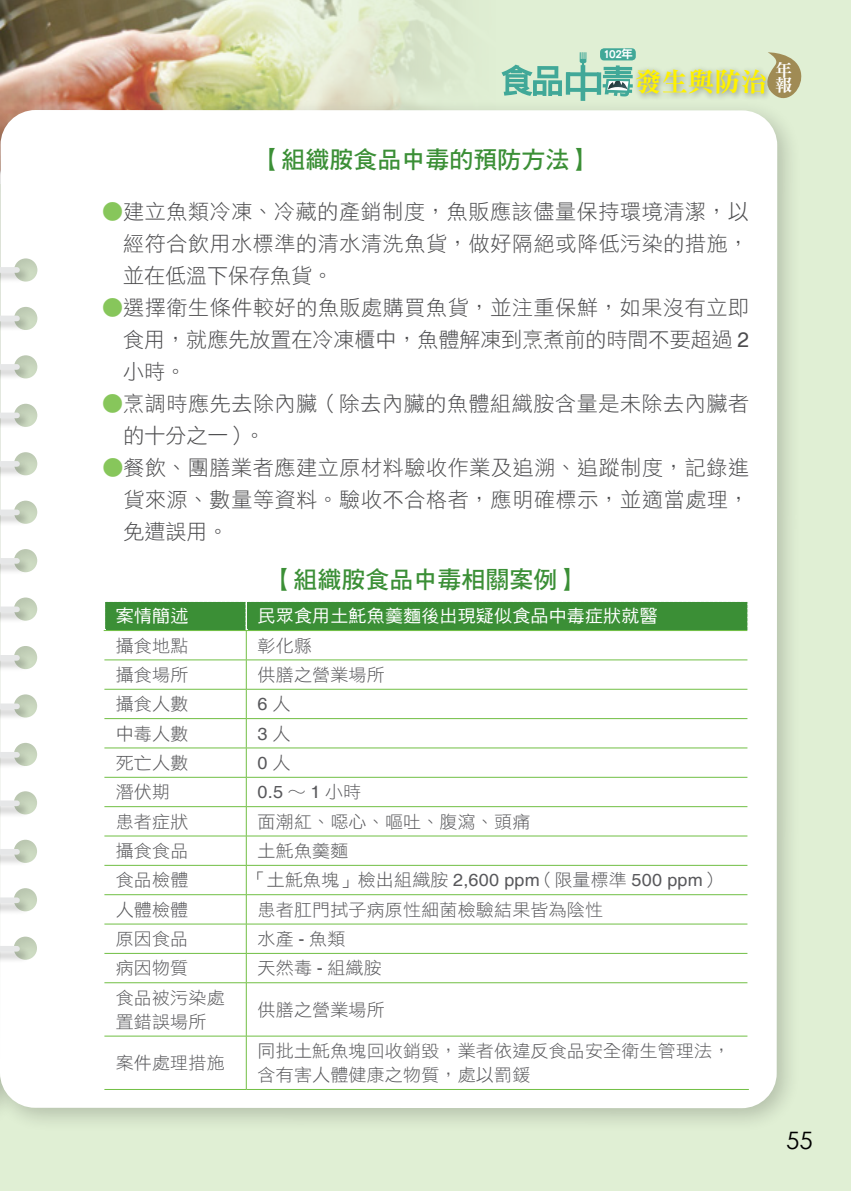
<style>
.page{position:relative;width:851px;height:1191px;background:#fff}
.page>*{position:absolute;margin:0;border:0;box-sizing:border-box;transform-origin:0 0}
.t1{font:26.6px "DF Ming Std W9";letter-spacing:-.005em;color:#fff200}
.t2{font:24px "DF Hei Std W7";color:#3b8f36}
.t3{font:24px "Century Gothic";color:#000}
.t4{font:21px/32px "DF Hei Std W3";letter-spacing:.03em;color:#4c4c4e;text-align:justify}
.t5{font:17.4px/24px "DF Hei Std W3";letter-spacing:.01em;color:#58585b}
.t6{font:17.4px "DF Hei Std W5";letter-spacing:.01em;color:#fff}
.t7{font:17.4px "Helvetica";color:#58585b}
.t8{font:17.2px/15.4px "DF Ming Std W9";color:#fff}
.t9{font:11.8px "DF Hei Std W9";color:#fff}
.s1{color:#87c65b}
.s2{font-family:"Helvetica"}
.s3{font-family:"DF Hei Std W3"}
</style>
<div class="page">
<div style="left:0;top:0;width:850px;height:1191px;background:#e0efd4"></div>
<img style="left:0;top:0;width:624px;height:97px">
<div style="left:0;top:97px;width:802px;height:1036px;background:#000;opacity:.2"></div>
<div style="left:0;top:110px;width:777px;height:998px;background:#fff"></div>
<div style="left:0;top:266px;width:31px;height:697px;background:#000;opacity:.2"></div>
<div style="left:0;top:267px;width:17px;height:6px;background:#e6e7e8"></div>
<div style="left:0;top:315px;width:17px;height:6px;background:#e6e7e8"></div>
<div style="left:0;top:364px;width:17px;height:6px;background:#e6e7e8"></div>
<div style="left:0;top:412px;width:17px;height:6px;background:#e6e7e8"></div>
<div style="left:0;top:461px;width:17px;height:6px;background:#e6e7e8"></div>
<div style="left:0;top:509px;width:17px;height:6px;background:#e6e7e8"></div>
<div style="left:0;top:558px;width:17px;height:6px;background:#e6e7e8"></div>
<div style="left:0;top:606px;width:17px;height:6px;background:#e6e7e8"></div>
<div style="left:0;top:655px;width:17px;height:5px;background:#e6e7e8"></div>
<div style="left:0;top:703px;width:17px;height:6px;background:#e6e7e8"></div>
<div style="left:0;top:752px;width:17px;height:5px;background:#e6e7e8"></div>
<div style="left:0;top:800px;width:17px;height:6px;background:#e6e7e8"></div>
<div style="left:0;top:849px;width:17px;height:5px;background:#e6e7e8"></div>
<div style="left:0;top:897px;width:17px;height:6px;background:#e6e7e8"></div>
<div style="left:0;top:946px;width:17px;height:5px;background:#e6e7e8"></div>
<div style="left:580px;top:65px;width:5px;height:36px;background:#41a898"></div>
<svg style="left:501px;top:52px;width:131px;height:44px"></svg>
<div style="left:631px;top:65px;width:142px;height:36px;background:#000;opacity:.38"></div>
<svg style="left:760px;top:52px;width:42px;height:53px"></svg>
<div style="left:600px;top:48px;width:35px;height:12px;background:#41a898;border-radius:4px"></div>
<hr style="left:104px;top:1089px;width:142px;height:1px;background:#71bf44">
<svg style="left:104px;top:600px;width:645px;height:489px;background:#f1f7f0"></svg>
<hr style="left:246px;top:659px;width:501px;height:1px;background:#71bf44">
<hr style="left:246px;top:689px;width:501px;height:1px;background:#71bf44">
<hr style="left:246px;top:718px;width:501px;height:1px;background:#71bf44">
<hr style="left:246px;top:747px;width:501px;height:1px;background:#71bf44">
<hr style="left:246px;top:777px;width:501px;height:1px;background:#71bf44">
<hr style="left:246px;top:806px;width:501px;height:1px;background:#71bf44">
<hr style="left:246px;top:835px;width:501px;height:1px;background:#71bf44">
<hr style="left:246px;top:865px;width:501px;height:1px;background:#71bf44">
<hr style="left:246px;top:894px;width:501px;height:1px;background:#71bf44">
<hr style="left:246px;top:923px;width:501px;height:1px;background:#71bf44">
<hr style="left:246px;top:953px;width:501px;height:1px;background:#71bf44">
<hr style="left:246px;top:982px;width:501px;height:1px;background:#71bf44">
<hr style="left:246px;top:1035px;width:501px;height:1px;background:#71bf44">
<hr style="left:246px;top:1089px;width:502px;height:1px;background:#71bf44">
<p class="t9" style="left:602px;top:48px;width:32px">102年</p>
<p class="t1" style="left:634px;top:67px;width:134px">發生與防治</p>
<p class="t8" style="left:775px;top:62px;width:18px">年報</p>
<p class="t2" style="left:257px;top:147px;width:337px">【組織胺食品中毒的預防方法】</p>
<p class="t4" style="left:123px;top:195px;width:627px;text-indent:-21px"><span class="s1">●</span>建立魚類冷凍、冷藏的產銷制度，魚販應該儘量保持環境清潔，以經符合飲用水標準的清水清洗魚貨，做好隔絕或降低污染的措施，並在低溫下保存魚貨。</p>
<p class="t4" style="left:123px;top:291px;width:627px;text-indent:-21px"><span class="s1">●</span>選擇衛生條件較好的魚販處購買魚貨，並注重保鮮，如果沒有立即食用，就應先放置在冷凍櫃中，魚體解凍到烹煮前的時間不要超過 <span class="s2">2</span>小時。</p>
<p class="t4" style="left:123px;top:387px;width:627px;text-indent:-21px"><span class="s1">●</span>烹調時應先去除內臟（除去內臟的魚體組織胺含量是未除去內臟者的十分之一）。</p>
<p class="t4" style="left:123px;top:451px;width:627px;text-indent:-21px"><span class="s1">●</span>餐飲、團膳業者應建立原材料驗收作業及追溯、追蹤制度，記錄進貨來源、數量等資料。驗收不合格者，應明確標示，並適當處理，免遭誤用。</p>
<p class="t2" style="left:269px;top:566px;width:313px">【組織胺食品中毒相關案例】</p>
<p class="t6" style="left:116px;top:606px;width:74px">案情簡述</p>
<p class="t6" style="left:257px;top:606px;width:401px">民眾食用土魠魚羹麵後出現疑似食品中毒症狀就醫</p>
<p class="t5" style="left:116px;top:633px;width:74px">攝食地點</p>
<p class="t5" style="left:257px;top:633px;width:56px">彰化縣</p>
<p class="t5" style="left:116px;top:662px;width:74px">攝食場所</p>
<p class="t5" style="left:257px;top:662px;width:129px">供膳之營業場所</p>
<p class="t5" style="left:116px;top:691px;width:74px">攝食人數</p>
<p class="t7" style="left:257px;top:694px;width:34px">6 <span class="s3">人</span></p>
<p class="t5" style="left:116px;top:721px;width:74px">中毒人數</p>
<p class="t7" style="left:257px;top:723px;width:34px">3 <span class="s3">人</span></p>
<p class="t5" style="left:116px;top:750px;width:74px">死亡人數</p>
<p class="t7" style="left:257px;top:752px;width:34px">0 <span class="s3">人</span></p>
<p class="t5" style="left:116px;top:779px;width:56px">潛伏期</p>
<p class="t7" style="left:257px;top:782px;width:105px">0.5 <span class="s3">～</span> 1 <span class="s3">小時</span></p>
<p class="t5" style="left:116px;top:809px;width:74px">患者症狀</p>
<p class="t5" style="left:257px;top:809px;width:274px">面潮紅、噁心、嘔吐、腹瀉、頭痛</p>
<p class="t5" style="left:116px;top:838px;width:74px">攝食食品</p>
<p class="t5" style="left:257px;top:838px;width:92px">土魠魚羹麵</p>
<p class="t5" style="left:116px;top:867px;width:74px">食品檢體</p>
<p class="t5" style="left:248px;top:867px;width:474px">「土魠魚塊」檢出組織胺 <span class="s2">2,600 ppm</span>（限量標準 <span class="s2">500 ppm</span>）</p>
<p class="t5" style="left:116px;top:897px;width:74px">人體檢體</p>
<p class="t5" style="left:257px;top:897px;width:347px">患者肛門拭子病原性細菌檢驗結果皆為陰性</p>
<p class="t5" style="left:116px;top:926px;width:74px">原因食品</p>
<p class="t5" style="left:257px;top:926px;width:89px">水產 <span class="s2">-</span> 魚類</p>
<p class="t5" style="left:116px;top:955px;width:74px">病因物質</p>
<p class="t5" style="left:257px;top:955px;width:126px">天然毒 <span class="s2">-</span> 組織胺</p>
<p class="t5" style="left:116px;top:985px;width:110px">食品被污染處置錯誤場所</p>
<p class="t5" style="left:257px;top:997px;width:129px">供膳之營業場所</p>
<p class="t5" style="left:116px;top:1050px;width:110px">案件處理措施</p>
<p class="t5" style="left:257px;top:1038px;width:474px">同批土魠魚塊回收銷毀，業者依違反食品安全衛生管理法，含有害人體健康之物質，處以罰鍰</p>
<p class="t3" style="left:786px;top:1123px;width:28px">55</p>
</div>
